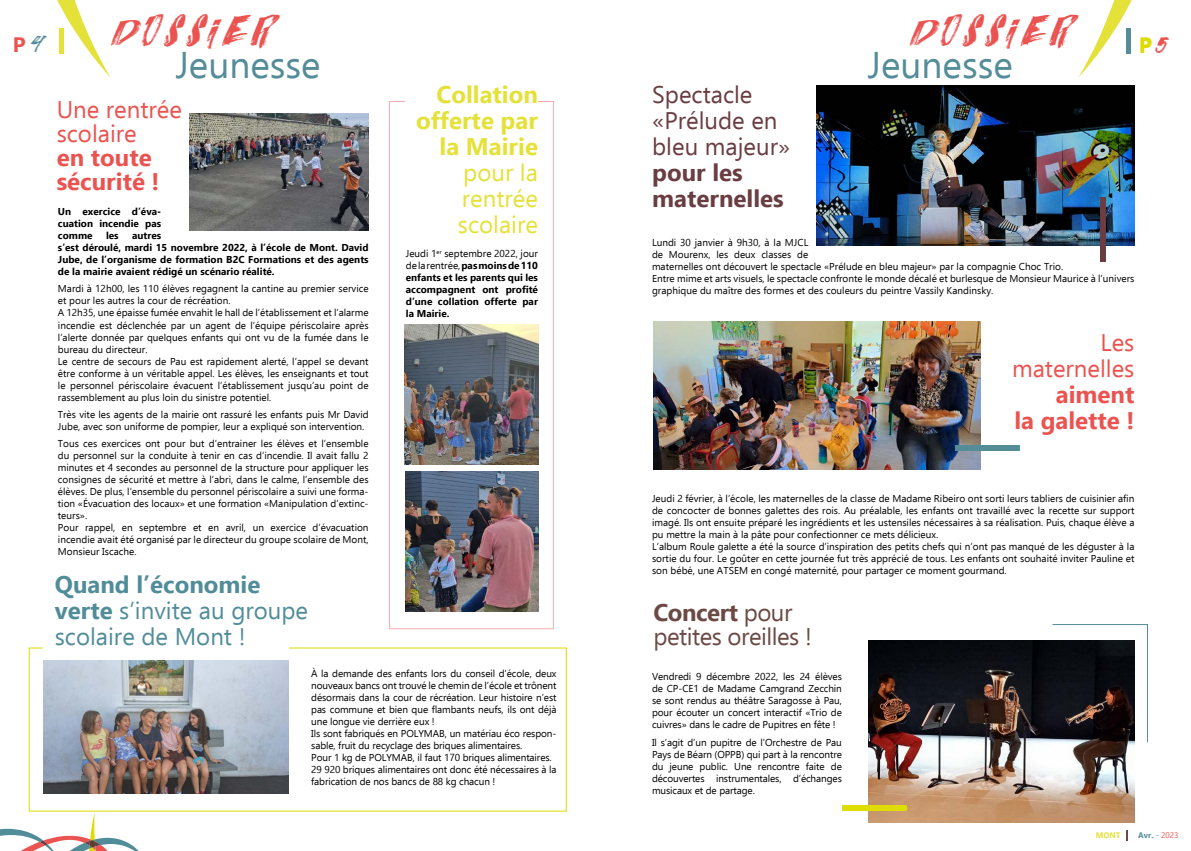
<style>
.page{position:relative;width:1191px;height:851px;background:#fff}
.page>*{position:absolute;margin:0;border:0;box-sizing:border-box;transform-origin:0 0}
.t1{font:37.1px "Ebrima";color:#548c98}
.t2{font:33.4px "Italiano";letter-spacing:.2em;color:#ea5350}
.t3{font:24px/26px "Ebrima";color:#518c99}
.t4{font:24px/26px "Ebrima";color:#ea5350;text-align:right}
.t5{font:700 24px/26px "Ebrima";color:#ea5350;text-align:right}
.t6{font:24px/26px "Ebrima";color:#6a3d42}
.t7{font:24px/24px "Ebrima";letter-spacing:-.02em;color:#6b4a45}
.t8{font:700 24px/26px "Ebrima";color:#e4e139;text-align:right}
.t9{font:24px/26px "Ebrima";color:#e4e139;text-align:justify}
.t10{font:700 24px/26px "Ebrima";color:#6a3d42}
.t11{font:700 20.9px "Ebrima";color:#ea5350}
.t12{font:700 20.9px "Ebrima";color:#dedc00}
.t13{font:10px/12px "Ebrima";color:#000}
.t14{font:700 10px/12px "Ebrima";color:#000;text-align:justify}
.t15{font:700 8px "Ebrima";color:#548c98}
.t16{font:700 8px "Ebrima";color:#e4e139}
.s1{font-family:"Italiano";font-weight:400;color:#548c98}
.s2{font-weight:400}
.s3{font-weight:700}
.s4{font-family:"Italiano";font-weight:400;color:#ea5350}
.s5{font-weight:400;color:#ea5350}
</style>
<div class="page">
<svg style="left:0;top:812px;width:138px;height:38px"></svg>
<svg style="left:1126px;top:830px;width:2px;height:10px"></svg>
<svg style="left:1052px;top:624px;width:96px;height:119px"></svg>
<img style="left:868px;top:640px;width:266px;height:182px">
<img style="left:817px;top:85px;width:317px;height:160px">
<img style="left:653px;top:322px;width:328px;height:147px">
<div style="left:1100px;top:197px;width:6px;height:64px;background:#693d42"></div>
<div style="left:955px;top:445px;width:64px;height:6px;background:#548c98"></div>
<div style="left:842px;top:805px;width:64px;height:5px;background:#dedc00"></div>
<img style="left:189px;top:113px;width:180px;height:117px">
<img style="left:44px;top:660px;width:245px;height:133px">
<div style="left:389px;top:101px;width:165px;height:528px;border:1px solid #f5adb0"></div>
<div style="left:406px;top:85px;width:132px;height:232px;background:#fff"></div>
<img style="left:406px;top:472px;width:132px;height:139px">
<img style="left:405px;top:324px;width:133px;height:140px">
<svg style="left:57px;top:0;width:53px;height:77px"></svg>
<svg style="left:1078px;top:0;width:54px;height:77px"></svg>
<h3 class="t11" style="left:13px;top:28px;width:31px">P<span class="s1">4</span></h3>
<h2 class="t2" style="left:110px;top:15px;width:161px">DOSSIER</h2>
<h1 class="t1" style="left:176px;top:37px;width:146px">Jeunesse</h1>
<h3 class="t8" style="left:416px;top:80px;width:123px">Collation offerte par la Mairie</h3>
<h3 class="t9" style="left:458px;top:158px;width:82px">pour la rentrée scolaire</h3>
<p class="t14" style="left:406px;top:247px;width:134px"><span class="s2">Jeudi 1</span><sup>er</sup> <span class="s2">septembre 2022, jour de la rentrée,</span> pas moins de 110 enfants et les parents qui les accompagnent ont profité d’une collation offerte par la Mairie.</p>
<h3 class="t4" style="left:57px;top:96px;width:127px;line-height:24px;text-align:left">U ne rentrée scolaire</h3>
<h3 class="t5" style="left:57px;top:144px;width:104px;line-height:24px;text-align:left">en toute sécurité !</h3>
<p class="t14" style="left:58px;top:205px;width:105px">Un exercice d’éva&shy;cuation incendie pas comme</p>
<p class="t14" style="left:106px;top:229px;width:14px">les</p>
<p class="t14" style="left:58px;top:229px;width:312px;text-align:left;text-indent:74px">autres<br>s’est déroulé, mardi 15 novembre 2022, à l’école de Mont. David Jube, de l’organisme de formation B2C Formations et des agents de la mairie avaient rédigé un scénario réalité.</p>
<p class="t13" style="left:58px;top:282px;width:312px">Mardi à 12h00, les 110 élèves regagnent la cantine au premier service et pour les autres la cour de récréation.<br>A 12h35, une épaisse fumée envahit le hall de l’établissement et l’alarme incendie est déclenchée par un agent de l’équipe périscolaire après l’alerte donnée par quelques enfants qui ont vu de la fumée dans le bureau du directeur.<br>Le centre de secours de Pau est rapidement alerté, l’appel se devant être conforme à un véritable appel. Les élèves, les enseignants et tout le personnel périscolaire évacuent l’établissement jusqu’au point de rassemblement au plus loin du sinistre potentiel.</p>
<p class="t13" style="left:58px;top:407px;width:312px">Très vite les agents de la mairie ont rassuré les enfants puis Mr David<br>Jube, avec son uniforme de pompier, leur a expliqué son intervention.</p>
<p class="t13" style="left:58px;top:436px;width:312px">Tous ces exercices ont pour but d’entrainer les élèves et l’ensemble du personnel sur la conduite à tenir en cas d’incendie. Il avait fallu 2 minutes et 4 secondes au personnel de la structure pour appliquer les consignes de sécurité et mettre à l’abri, dans le calme, l’ensemble des élèves. De plus, l’ensemble du personnel périscolaire a suivi une forma&shy;tion «Évacuation des locaux» et une formation «Manipulation d’extinc&shy;teurs».<br>Pour rappel, en septembre et en avril, un exercice d’évacuation incendie avait été organisé par le directeur du groupe scolaire de Mont, Monsieur Iscache.</p>
<h3 class="t3" style="left:55px;top:570px;width:255px"><span class="s3">Quand l’économie verte</span> s’invite au groupe scolaire de Mont !</h3>
<p class="t13" style="left:311px;top:667px;width:247px">À la demande des enfants lors du conseil d’école, deux nouveaux bancs ont trouvé le chemin de l’école et trônent désormais dans la cour de récréation. Leur histoire n’est pas commune et bien que flambants neufs, ils ont déjà une longue vie derrière eux !<br>Ils sont fabriqués en POLYMAB, un matériau éco respon&shy;sable, fruit du recyclage des briques alimentaires.<br>Pour 1 kg de POLYMAB, il faut 170 briques alimentaires.<br>29 920 briques alimentaires ont donc été nécessaires à la fabrication de nos bancs de 88 kg chacun !</p>
<h3 class="t6" style="left:652px;top:80px;width:139px">Spectacle «Prélude en bleu majeur»</h3>
<h3 class="t10" style="left:652px;top:158px;width:133px">pour les maternelles</h3>
<h2 class="t2" style="left:909px;top:15px;width:161px">DOSSIER</h2>
<h1 class="t1" style="left:868px;top:37px;width:146px">Jeunesse</h1>
<h3 class="t12" style="left:1139px;top:29px;width:28px">P<span class="s4">5</span></h3>
<p class="t13" style="left:652px;top:236px;width:484px">Lundi 30 janvier à 9h30, à la MJCL<br>de Mourenx, les deux classes de<br>maternelles ont découvert le spectacle «Prélude en bleu majeur» par la compagnie Choc Trio.<br>Entre mime et arts visuels, le spectacle confronte le monde décalé et burlesque de Monsieur Maurice à l’univers graphique du maître des formes et des couleurs du peintre Vassily Kandinsky.</p>
<h3 class="t4" style="left:1012px;top:328px;width:124px">Les maternelles</h3>
<h3 class="t5" style="left:1014px;top:380px;width:122px">aiment<br>la galette !</h3>
<p class="t13" style="left:652px;top:491px;width:484px">Jeudi 2 février, à l’école, les maternelles de la classe de Madame Ribeiro ont sorti leurs tabliers de cuisinier afin de concocter de bonnes galettes des rois. Au préalable, les enfants ont travaillé avec la recette sur support imagé. Ils ont ensuite préparé les ingrédients et les ustensiles nécessaires à sa réalisation. Puis, chaque élève a pu mettre la main à la pâte pour confectionner ce mets délicieux.<br>L’album Roule galette a été la source d’inspiration des petits chefs qui n’ont pas manqué de les déguster à la sortie du four. Le goûter en cette journée fut très apprécié de tous. Les enfants ont souhaité inviter Pauline et son bébé, une ATSEM en congé maternité, pour partager ce moment gourmand.</p>
<h3 class="t7" style="left:653px;top:599px;width:160px"><span class="s3">Concert</span> pour petites oreilles !</h3>
<p class="t13" style="left:652px;top:670px;width:191px;text-align:justify">Vendredi 9 décembre 2022, les 24 élèves de CP-CE1 de Madame Camgrand Zecchin se sont rendus au théâtre Saragosse à Pau, pour écouter un concert interactif «Trio de cuivres» dans le cadre de Pupitres en fête !</p>
<p class="t13" style="left:652px;top:736px;width:191px;text-align:justify">Il s’agit d’un pupitre de l’Orchestre de Pau Pays de Béarn (OPPB) qui part à la rencontre du jeune public. U ne rencontre faite de découvertes instrumentales, d’échanges musicaux et de partage.</p>
<p class="t16" style="left:1095px;top:828px;width:26px">MONT</p>
<p class="t15" style="left:1138px;top:828px;width:42px">Avr. <span class="s2">-</span> <span class="s5">2023</span></p>
</div>
